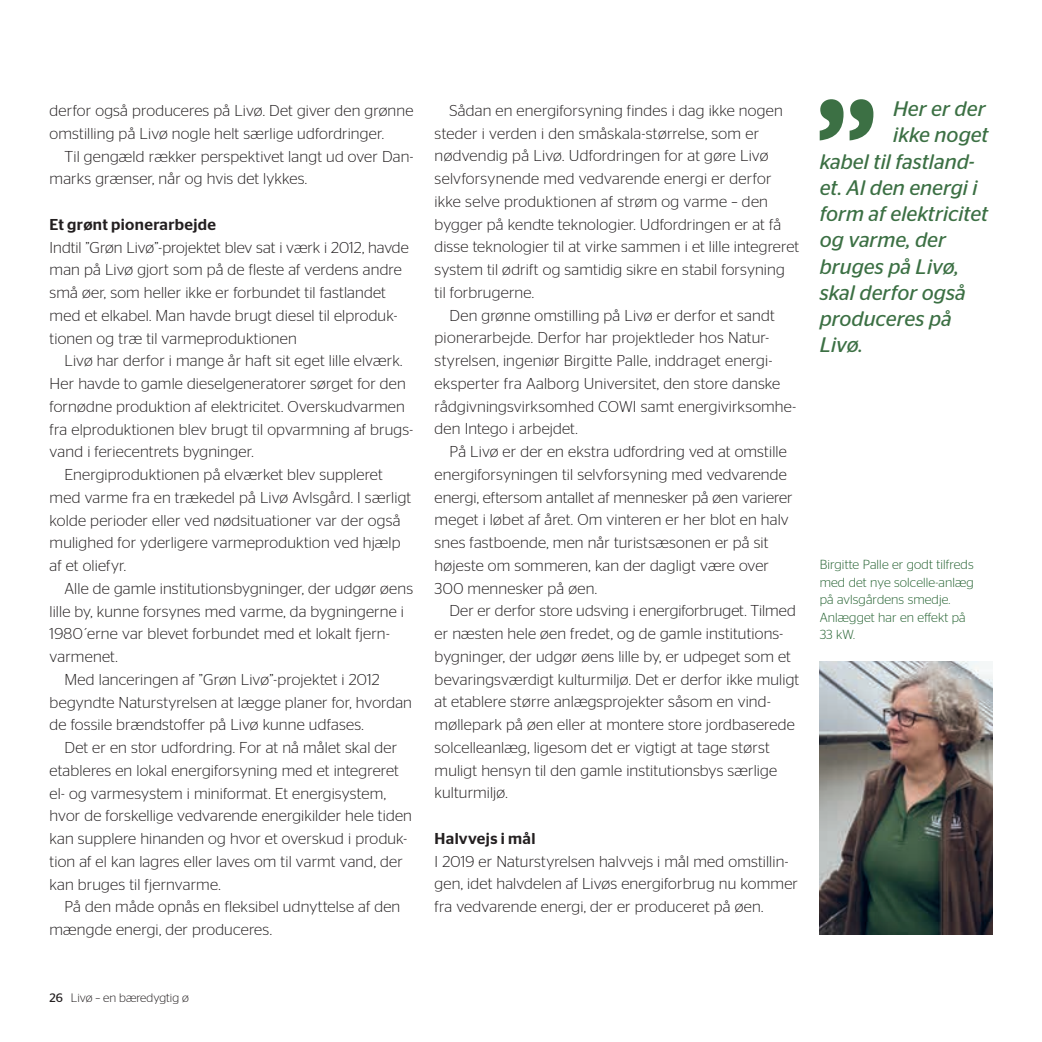
<style>
.page{position:relative;width:1042px;height:1042px;background:#fff}
.page>*{position:absolute;margin:0;border:0;box-sizing:border-box;transform-origin:0 0}
.t1{font:italic 21px "Stag Sans";color:#3c7044}
.t2{font:300 15.75px/22.8px "Stag Sans";letter-spacing:.01em;color:#231f20}
.t3{font:500 15.75px "Stag Sans";letter-spacing:.02em;color:#231f20}
.t4{font:300 13.12px/17.5px "Stag Sans";letter-spacing:.01em;color:#256231}
.t5{font:300 12.25px "Stag Sans";color:#231f20}
.s1{font-weight:400}
</style>
<div class="page">
<img style="left:819px;top:662px;width:173px;height:273px">
<svg style="left:819px;top:99px;width:54px;height:41px"></svg>
<p class="t2" style="left:50px;top:99px;width:365px">derfor også produceres på Livø. Det giver den grønne omstilling på Livø nogle helt særlige udfordringer.</p>
<p class="t2" style="left:50px;top:144px;width:365px;text-indent:15px">Til gengæld rækker perspektivet langt ud over Dan&shy;marks grænser, når og hvis det lykkes.</p>
<p class="t3" style="left:50px;top:215px;width:168px">Et grønt pionerarbejde</p>
<p class="t2" style="left:50px;top:235px;width:361px">Indtil ”Grøn Livø”-projektet blev sat i værk i 2012, havde man på Livø gjort som på de fleste af verdens andre små øer, som heller ikke er forbundet til fastlandet med et elkabel. Man havde brugt diesel til elproduk&shy;tionen og træ til varmeproduktionen</p>
<p class="t2" style="left:64px;top:349px;width:339px">Livø har derfor i mange år haft sit eget lille elværk.</p>
<p class="t2" style="left:50px;top:372px;width:358px">Her havde to gamle dieselgeneratorer sørget for den</p>
<p class="t2" style="left:50px;top:395px;width:357px">fornødne produktion af elektricitet. Overskudvarmen</p>
<p class="t2" style="left:50px;top:417px;width:365px">fra elproduktionen blev brugt til opvarmning af brugs-</p>
<p class="t2" style="left:50px;top:440px;width:205px">vand i feriecentrets bygninger.</p>
<p class="t2" style="left:64px;top:463px;width:320px">Energiproduktionen på elværket blev suppleret</p>
<p class="t2" style="left:50px;top:486px;width:363px">med varme fra en trækedel på Livø Avlsgård. I særligt</p>
<p class="t2" style="left:50px;top:508px;width:352px">kolde perioder eller ved nødsituationer var der også</p>
<p class="t2" style="left:50px;top:531px;width:352px">mulighed for yderligere varmeproduktion ved hjælp</p>
<p class="t2" style="left:50px;top:554px;width:78px">af et oliefyr.</p>
<p class="t2" style="left:64px;top:577px;width:350px">Alle de gamle institutionsbygninger, der udgør øens</p>
<p class="t2" style="left:50px;top:599px;width:356px">lille by, kunne forsynes med varme, da bygningerne i</p>
<p class="t2" style="left:50px;top:622px;width:342px">1980´erne var blevet forbundet med et lokalt fjern-</p>
<p class="t2" style="left:50px;top:645px;width:69px">varmenet.</p>
<p class="t2" style="left:64px;top:668px;width:317px">Med lanceringen af ”Grøn Livø”-projektet i 2012</p>
<p class="t2" style="left:50px;top:690px;width:364px">begyndte Naturstyrelsen at lægge planer for, hvordan</p>
<p class="t2" style="left:50px;top:713px;width:316px">de fossile brændstoffer på Livø kunne udfases.</p>
<p class="t2" style="left:64px;top:736px;width:334px">Det er en stor udfordring. For at nå målet skal der</p>
<p class="t2" style="left:50px;top:758px;width:351px">etableres en lokal energiforsyning med et integreret</p>
<p class="t2" style="left:50px;top:781px;width:338px">el- og varmesystem i miniformat. Et energisystem,</p>
<p class="t2" style="left:50px;top:804px;width:364px">hvor de forskellige vedvarende energikilder hele tiden</p>
<p class="t2" style="left:50px;top:827px;width:359px">kan supplere hinanden og hvor et overskud i produk-</p>
<p class="t2" style="left:50px;top:849px;width:355px">tion af el kan lagres eller laves om til varmt vand, der</p>
<p class="t2" style="left:50px;top:872px;width:173px">kan bruges til fjernvarme.</p>
<p class="t2" style="left:64px;top:895px;width:337px">På den måde opnås en fleksibel udnyttelse af den</p>
<p class="t2" style="left:50px;top:918px;width:224px">mængde energi, der produceres.</p>
<p class="t2" style="left:449px;top:99px;width:335px">Sådan en energiforsyning findes i dag ikke nogen</p>
<p class="t2" style="left:435px;top:121px;width:326px">steder i verden i den småskala-størrelse, som er</p>
<p class="t2" style="left:435px;top:144px;width:335px">nødvendig på Livø. Udfordringen for at gøre Livø</p>
<p class="t2" style="left:435px;top:167px;width:338px">selvforsynende med vedvarende energi er derfor</p>
<p class="t2" style="left:435px;top:190px;width:335px">ikke selve produktionen af strøm og varme – den</p>
<p class="t2" style="left:435px;top:212px;width:348px">bygger på kendte teknologier. Udfordringen er at få</p>
<p class="t2" style="left:435px;top:235px;width:366px">disse teknologier til at virke sammen i et lille integreret</p>
<p class="t2" style="left:435px;top:258px;width:352px">system til ødrift og samtidig sikre en stabil forsyning</p>
<p class="t2" style="left:435px;top:281px;width:101px">til forbrugerne.</p>
<p class="t2" style="left:449px;top:303px;width:327px">Den grønne omstilling på Livø er derfor et sandt</p>
<p class="t2" style="left:435px;top:326px;width:336px">pionerarbejde. Derfor har projektleder hos Natur-</p>
<p class="t2" style="left:435px;top:349px;width:339px">styrelsen, ingeniør Birgitte Palle, inddraget energi-</p>
<p class="t2" style="left:435px;top:372px;width:347px">eksperter fra Aalborg Universitet, den store danske</p>
<p class="t2" style="left:435px;top:394px;width:363px">rådgivningsvirksomhed COWI samt energivirksomhe-</p>
<p class="t2" style="left:435px;top:417px;width:145px">den Intego i arbejdet.</p>
<p class="t2" style="left:449px;top:440px;width:339px">På Livø er der en ekstra udfordring ved at omstille</p>
<p class="t2" style="left:435px;top:463px;width:354px">energiforsyningen til selvforsyning med vedvarende</p>
<p class="t2" style="left:435px;top:485px;width:359px">energi, eftersom antallet af mennesker på øen varierer</p>
<p class="t2" style="left:435px;top:508px;width:355px">meget i løbet af året. Om vinteren er her blot en halv</p>
<p class="t2" style="left:435px;top:531px;width:335px">snes fastboende, men når turistsæsonen er på sit</p>
<p class="t2" style="left:435px;top:554px;width:336px">højeste om sommeren, kan der dagligt være over</p>
<p class="t2" style="left:435px;top:576px;width:164px">300 mennesker på øen.</p>
<p class="t2" style="left:449px;top:599px;width:348px">Der er derfor store udsving i energiforbruget. Tilmed</p>
<p class="t2" style="left:435px;top:622px;width:350px">er næsten hele øen fredet, og de gamle institutions-</p>
<p class="t2" style="left:435px;top:645px;width:358px">bygninger, der udgør øens lille by, er udpeget som et</p>
<p class="t2" style="left:435px;top:667px;width:366px">bevaringsværdigt kulturmiljø. Det er derfor ikke muligt</p>
<p class="t2" style="left:435px;top:690px;width:337px">at etablere større anlægsprojekter såsom en vind-</p>
<p class="t2" style="left:435px;top:713px;width:362px">møllepark på øen eller at montere store jordbaserede</p>
<p class="t2" style="left:435px;top:736px;width:337px">solcelleanlæg, ligesom det er vigtigt at tage størst</p>
<p class="t2" style="left:435px;top:758px;width:344px">muligt hensyn til den gamle institutionsbys særlige</p>
<p class="t2" style="left:435px;top:781px;width:75px">kulturmiljø.</p>
<p class="t3" style="left:435px;top:829px;width:102px">Halvvejs i mål</p>
<p class="t2" style="left:435px;top:849px;width:365px">I 2019 er Naturstyrelsen halvvejs i mål med omstillin&shy;gen, idet halvdelen af Livøs energiforbrug nu kommer fra vedvarende energi, der er produceret på øen.</p>
<h1 class="t1" style="left:893px;top:97px;width:94px">Her er der</h1>
<h1 class="t1" style="left:893px;top:123px;width:97px">ikke noget</h1>
<h1 class="t1" style="left:819px;top:149px;width:156px">kabel til fastland-</h1>
<h1 class="t1" style="left:819px;top:176px;width:159px">et. Al den energi i</h1>
<h1 class="t1" style="left:819px;top:202px;width:170px">form af elektricitet</h1>
<h1 class="t1" style="left:819px;top:228px;width:128px">og varme, der</h1>
<h1 class="t1" style="left:819px;top:254px;width:141px">bruges på Livø,</h1>
<h1 class="t1" style="left:819px;top:281px;width:148px">skal derfor også</h1>
<h1 class="t1" style="left:819px;top:307px;width:134px">produceres på</h1>
<h1 class="t1" style="left:819px;top:333px;width:45px">Livø.</h1>
<p class="t4" style="left:819px;top:556px;width:156px">Birgitte Palle er godt tilfreds med det nye solcelle-anlæg på avlsgårdens smedje.<br>Anlægget har en effekt på<br>33 kW.</p>
<p class="t5" style="left:50px;top:991px;width:141px"><span class="s1">26</span> Livø – en bæredygtig ø</p>
</div>
